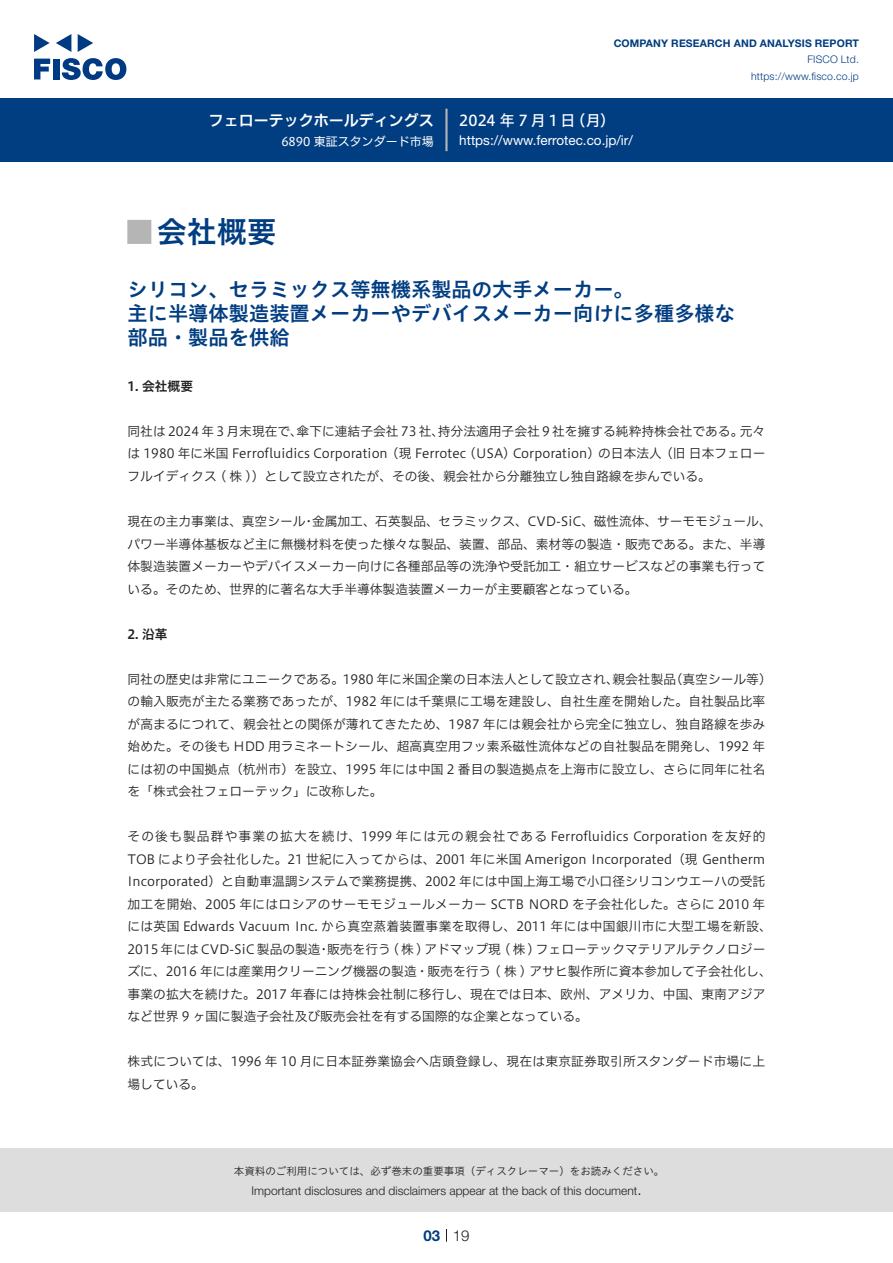
<style>
.page{position:relative;width:893px;height:1263px;background:#fff}
.page>*{position:absolute;margin:0;border:0;box-sizing:border-box;transform-origin:0 0}
.t1{font:30px "Hiragino UD Sans Std N W6";color:#003d81}
.t2{font:24px "Hiragino UD Sans Std N W6";color:#b5b5b6}
.中タイトル{font:20.25px/24px "Hiragino UD Sans Std W6";color:#003d81}
.t3{font:15px "Hiragino UD Sans F Std N W6";color:#fff}
.t4{font:15px "Hiragino UD Sans F Std N W5";letter-spacing:.185em;color:#fff}
.t5{font:300 15px "Helvetica Neue LT Std";color:#231f20}
.t6{font:700 15px "Helvetica Neue LT Std";color:#003d81}
.t7{font:13.5px "Helvetica Neue LT Std";color:#fff}
.本文{font:12.75px/22.5px "Hiragino UD Sans F Std N W3";color:#231f20}
.本文-2{font:12.75px "Hiragino UD Sans F Std N W3";letter-spacing:.025em;color:#231f20}
.本文-3{font:12.75px "Hiragino UD Sans F Std N W3";letter-spacing:.09em;color:#231f20}
.小タイトル{font:12.75px "Hiragino UD Sans F Std N W6";color:#231f20}
.t8{font:300 12px "Helvetica Neue LT Std";color:#231f20}
.t9{font:12px "Hiragino UD Sans F Std N W4";color:#fff}
.t10{font:10.5px "Hiragino UD Sans Std W3";color:#231f20}
.t11{font:700 10.5px "Helvetica Neue LT Std";letter-spacing:.015em;color:#003d81}
.t12{font:300 10.5px/16.5px "Helvetica Neue LT Std";letter-spacing:.015em;color:#003d81;text-align:right}
</style>
<div class="page">
<div style="left:0;top:1148px;width:893px;height:64px;background:#ddd"></div>
<svg style="left:34px;top:59px;width:16px;height:20px"></svg>
<div style="left:53px;top:59px;width:6px;height:20px;background:#003a83"></div>
<svg style="left:62px;top:58px;width:64px;height:22px"></svg>
<svg style="left:34px;top:34px;width:16px;height:18px"></svg>
<svg style="left:78px;top:34px;width:15px;height:18px"></svg>
<svg style="left:56px;top:34px;width:15px;height:18px"></svg>
<div style="left:0;top:98px;width:893px;height:64px;background:#003d81"></div>
<hr style="left:445px;top:109px;width:3px;height:42px;background:#b5b5b6">
<svg style="left:446px;top:1229px;width:1px;height:13px"></svg>
<p class="t3" style="left:209px;top:109px;width:227px">フェローテックホールディングス</p>
<p class="t9" style="left:281px;top:132px;width:154px">6890 東証スタンダード市場</p>
<p class="t11" style="left:614px;top:37px;width:247px">COMPANY RESEARCH AND ANALYSIS REPORT</p>
<p class="t12" style="left:751px;top:51px;width:109px">FISCO Ltd. https://www.fisco.co j p.</p>
<p class="t4" style="left:459px;top:109px;width:118px">2024年7月1日</p>
<p class="t4" style="left:571px;top:109px;width:46px">（月(</p>
<p class="t7" style="left:459px;top:132px;width:175px">https://www.ferrotec. c o j p. /i r/</p>
<p class="t1" style="left:157px;top:209px;width:121px">会社概要</p>
<p class="t2" style="left:128px;top:213px;width:25px">█</p>
<p class="中タイトル" style="left:128px;top:276px;width:609px">シリコン、セラミックス等無機系製品の大手メーカー。<br>主に半導体製造装置メーカーやデバイスメーカー向けに多種多様な部品・製品を供給</p>
<p class="小タイトル" style="left:128px;top:376px;width:67px">1. 会社概要</p>
<p class="本文" style="left:128px;top:419px;width:177px">同社は 2024 年 3 月末現在で、</p>
<p class="本文" style="left:297px;top:419px;width:149px">傘下に連結子会社 73 社、</p>
<p class="本文" style="left:438px;top:419px;width:307px">持分法適用子会社 9 社を擁する純粋持株会社である。</p>
<p class="本文" style="left:740px;top:419px;width:27px">元々</p>
<p class="本文" style="left:386px;top:442px;width:216px">（現 Ferrotec (USA) Corporation）</p>
<p class="本文" style="left:128px;top:442px;width:585px">は 1980 年に米国 Ferrofluidics Corporation<br>フルイディクス ( 株 )）として設立されたが、その後、親会社から分離独立し独自路線を歩んでいる。</p>
<p class="本文" style="left:312px;top:509px;width:461px">金属加工、石英製品、セラミックス、CVD-SiC、磁性流体、サーモモジュール、</p>
<p class="本文" style="left:660px;top:442px;width:107px">（旧日本フェロー</p>
<p class="本文" style="left:598px;top:442px;width:65px">の日本法人</p>
<p class="本文" style="left:128px;top:509px;width:639px">現在の主力事業は、真空シール<br>パワー半導体基板など主に無機材料を使った様々な製品、装置、部品、素材等の製造・販売である。また、半導体製造装置メーカーやデバイスメーカー向けに各種部品等の洗浄や受託加工・組立サービスなどの事業も行っている。そのため、世界的に著名な大手半導体製造装置メーカーが主要顧客となっている。</p>
<p class="小タイトル" style="left:128px;top:624px;width:42px">2. 沿革</p>
<p class="本文" style="left:670px;top:667px;width:103px">（真空シール等(</p>
<p class="本文" style="left:302px;top:509px;width:14px">・</p>
<p class="本文" style="left:128px;top:667px;width:639px">同社の歴史は非常にユニークである。1980 年に米国企業の日本法人として設立され、<br>の輸入販売が主たる業務であったが、1982 年には千葉県に工場を建設し、自社生産を開始した。自社製品比率が高まるにつれて、親会社との関係が薄れてきたため、1987 年には親会社から完全に独立し、独自路線を歩み始めた。その後も HDD 用ラミネートシール、超高真空用フッ素系磁性流体などの自社製品を開発し、1992 年には初の中国拠点（杭州市）を設立、1995 年には中国 2 番目の製造拠点を上海市に設立し、さらに同年に社名を「株式会社フェローテック」に改称した。</p>
<p class="本文-3" style="left:128px;top:827px;width:639px">その後も製品群や事業の拡大を続け、1999 年には元の親会社である Ferrofluidics Corporation を友好的</p>
<p class="本文" style="left:128px;top:847px;width:639px">TOB により子会社化した。21 世紀に入ってからは、2001 年に米国 Amerigon Incorporated（現 Gentherm</p>
<p class="本文" style="left:128px;top:869px;width:639px">Incorporated）と自動車温調システムで業務提携、2002 年には中国上海工場で小口径シリコンウエーハの受託</p>
<p class="本文-2" style="left:128px;top:894px;width:639px">加工を開始、2005 年にはロシアのサーモモジュールメーカー SCTB NORD を子会社化した。さらに 2010 年</p>
<p class="本文-2" style="left:128px;top:917px;width:646px">には英国 Edwards Vacuum Inc. から真空蒸着装置事業を取得し、2011 年には中国銀川市に大型工場を新設、</p>
<p class="本文" style="left:327px;top:937px;width:440px">販売を行う ( 株 ) アドマップ現 ( 株) フェローテックマテリアルテクノロジー</p>
<p class="本文" style="left:612px;top:667px;width:65px">親会社製品</p>
<p class="本文" style="left:128px;top:937px;width:646px">2015 年には CVD-SiC 製品の製造<br>ズに、2016 年には産業用クリーニング機器の製造・販売を行う ( 株 ) アサヒ製作所に資本参加して子会社化し、事業の拡大を続けた。2017 年春には持株会社制に移行し、現在では日本、欧州、アメリカ、中国、東南アジアなど世界 9 ヶ国に製造子会社及び販売会社を有する国際的な企業となっている。</p>
<p class="本文" style="left:128px;top:1049px;width:639px">株式については、1996 年 10 月に日本証券業協会へ店頭登録し、現在は東京証券取引所スタンダード市場に上場している。</p>
<p class="本文" style="left:317px;top:937px;width:14px">・</p>
<p class="t10" style="left:234px;top:1163px;width:432px">本資料のご利用については、必ず巻末の重要事項（ディスクレーマー）をお読みください。</p>
<p class="t5" style="left:637px;top:1180px;width:6px">.</p>
<p class="t8" style="left:251px;top:1183px;width:387px">Important disclosures and disclaimers appear at the back of this document</p>
<p class="t6" style="left:423px;top:1226px;width:18px">03</p>
<p class="t5" style="left:453px;top:1226px;width:18px">19</p>
</div>
